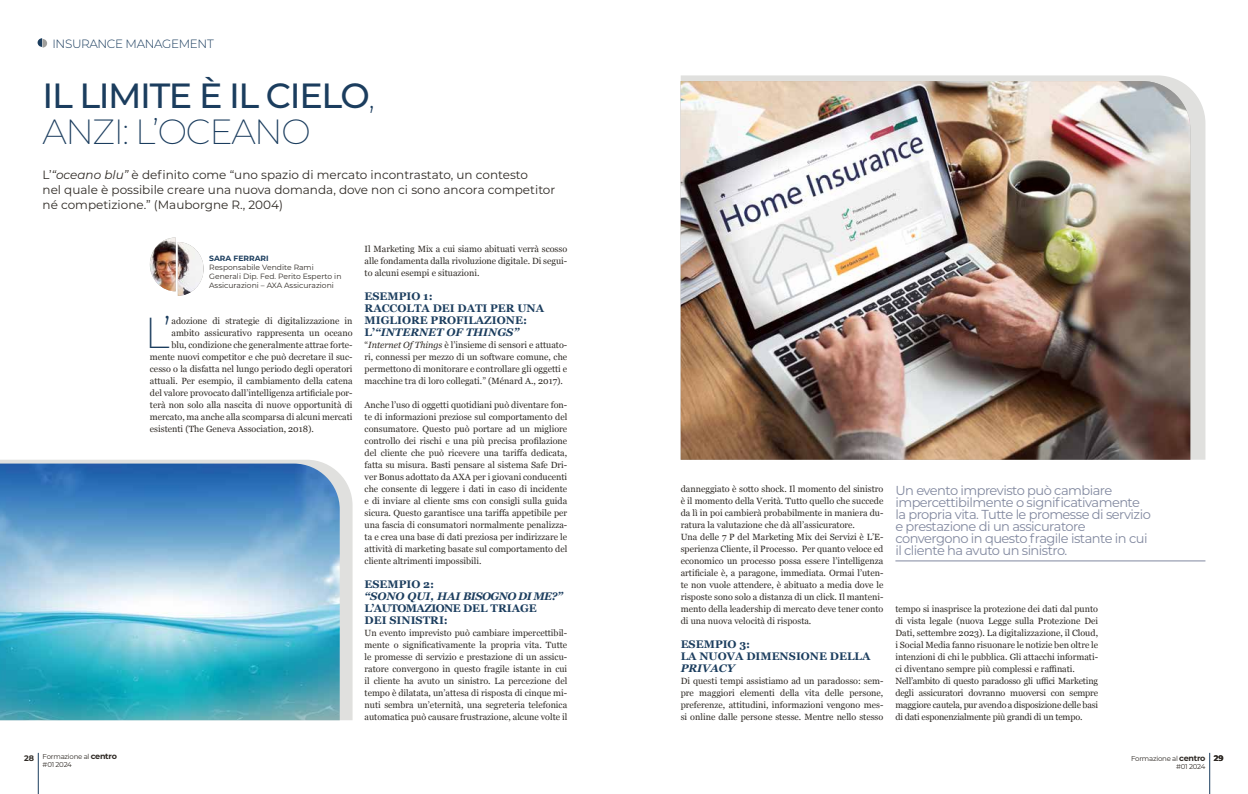
<style>
.page{position:relative;width:1248px;height:794px;background:#fff}
.page>*{position:absolute;margin:0;border:0;box-sizing:border-box;transform-origin:0 0}
.t1{font:200 43.3px "Montserrat";color:#1b3d5e}
.t2{font:500 35px/36px "Montserrat";letter-spacing:-.04em;color:#1b3d5e}
.t3{font:13px/12px "Montserrat";letter-spacing:-.04em;color:#81889f}
.t4{font:12px/15px "Montserrat";color:#2f2a25}
.t5{font:300 12px "Montserrat";letter-spacing:-.03em;color:#1b3d5e}
.t6{font:700 11px/12px "Georgia";color:#1b3d5e}
.t7{font:italic 700 11px "Georgia";letter-spacing:-.05em;color:#1b3d5e}
.t8{font:italic 700 11px "Georgia";color:#1b3d5e}
.t9{font:9px/12px "Georgia";color:#2f2a25;text-align:justify}
.t10{font:700 8px "Montserrat";color:#2f2a25}
.t11{font:7.6px/9.1px "Montserrat";color:#2f2a25}
.t12{font:700 7.6px "Montserrat";color:#1b3d5e}
.t13{font:7px/8px "Montserrat";letter-spacing:-.03em;color:#2f2a25}
.s1{font-weight:200}
.s2{font-style:italic}
.s3{font-weight:700;font-size:8px}
</style>
<div class="page">
<hr style="left:38px;top:753px;width:1px;height:41px;background:#1b3d5e">
<hr style="left:1209px;top:753px;width:1px;height:41px;background:#1b3d5e">
<svg style="left:38px;top:38px;width:9px;height:10px"></svg>
<svg style="left:0;top:460px;width:352px;height:260px;background:#e2e2e0"></svg>
<img style="left:0;top:463px;width:340px;height:257px">
<svg style="left:681px;top:75px;width:524px;height:385px;background:#e0e0de"></svg>
<img style="left:680px;top:81px;width:510px;height:379px">
<img style="left:150px;top:237px;width:53px;height:59px">
<hr style="left:895px;top:560px;width:310px;height:1px;background:#81889f">
<h3 class="t5" style="left:52px;top:35px;width:163px">INSURANCE MANAGEMENT</h3>
<h2 class="t2" style="left:43px;top:76px;width:334px">IL LIMITE È IL CIELO<span class="s1">,<br>ANZI: L’OCEANO</span></h2>
<h3 class="t4" style="left:43px;top:167px;width:514px">L’<span class="s2">“oceano blu”</span> è definito come “uno spazio di mercato incontrastato, un contesto<br>nel quale è possibile creare una nuova domanda, dove non ci sono ancora competitor né competizione.” (Mauborgne R., 2004)</h3>
<p class="t12" style="left:209px;top:252px;width:61px">SARA FERRARI</p>
<p class="t11" style="left:209px;top:262px;width:134px">Responsabile Vendite Rami<br>Generali Dip. Fed. Perito Esperto in<br>Assicurazioni – AXA Assicurazioni</p>
<h1 class="t1" style="left:144px;top:304px;width:29px">L’</h1>
<p class="t9" style="left:171px;top:315px;width:182px">adozione di strategie di digitalizzazione in</p>
<p class="t9" style="left:171px;top:327px;width:182px">ambito assicurativo rappresenta un oceano</p>
<p class="t9" style="left:171px;top:339px;width:182px">blu, condizione che generalmente attrae forte-</p>
<p class="t9" style="left:150px;top:351px;width:204px">mente nuovi competitor e che può decretare il suc-</p>
<p class="t9" style="left:150px;top:363px;width:204px">cesso o la disfatta nel lungo periodo degli operatori</p>
<p class="t9" style="left:150px;top:375px;width:204px">attuali. Per esempio, il cambiamento della catena</p>
<p class="t9" style="left:150px;top:387px;width:204px">del valore provocato dall’intelligenza artificiale por-</p>
<p class="t9" style="left:150px;top:399px;width:204px">terà non solo alla nascita di nuove opportunità di</p>
<p class="t9" style="left:150px;top:411px;width:204px">mercato, ma anche alla scomparsa di alcuni mercati</p>
<p class="t9" style="left:150px;top:422px;width:165px">esistenti (The Geneva Association, 2018).</p>
<p class="t9" style="left:364px;top:242px;width:204px">Il Marketing Mix a cui siamo abituati verrà scosso alle fondamenta dalla rivoluzione digitale. Di segui&shy;to alcuni esempi e situazioni.</p>
<p class="t6" style="left:364px;top:290px;width:181px">ESEMPIO 1:<br>RACCOLTA DEI DATI PER UNA<br>MIGLIORE PROFILAZIONE:<br>L’<span class="s2">“INTERNET OF THINGS”</span></p>
<p class="t9" style="left:364px;top:339px;width:204px">“<span class="s2">Internet Of Things</span> è l’insieme di sensori e attuato&shy;ri, connessi per mezzo di un software comune, che permettono di monitorare e controllare gli oggetti e macchine tra di loro collegati.” (Ménard A., 2017).</p>
<p class="t9" style="left:364px;top:399px;width:204px">Anche l’uso di oggetti quotidiani può diventare fon&shy;te di informazioni preziose sul comportamento del consumatore. Questo può portare ad un migliore controllo dei rischi e una più precisa profilazione del cliente che può ricevere una tariffa dedicata, fatta su misura. Basti pensare al sistema Safe Dri&shy;ver Bonus adottato da AXA per i giovani conducenti che consente di leggere i dati in caso di incidente e di inviare al cliente sms con consigli sulla guida sicura. Questo garantisce una tariffa appetibile per una fascia di consumatori normalmente penalizza&shy;ta e crea una base di dati preziosa per indirizzare le attività di marketing basate sul comportamento del cliente altrimenti impossibili.</p>
<p class="t6" style="left:364px;top:578px;width:71px">ESEMPIO 2:</p>
<p class="t7" style="left:364px;top:590px;width:200px">“SONO QUI, HAI BISOGNO DI ME?”</p>
<p class="t6" style="left:364px;top:602px;width:174px">L’AUTOMAZIONE DEL TRIAGE<br>DEI SINISTRI:</p>
<p class="t9" style="left:364px;top:627px;width:204px">Un evento imprevisto può cambiare impercettibil&shy;mente o significativamente la propria vita. Tutte le promesse di servizio e prestazione di un assicu&shy;ratore convergono in questo fragile istante in cui il cliente ha avuto un sinistro. La percezione del tempo è dilatata, un’attesa di risposta di cinque mi&shy;nuti sembra un’eternità, una segreteria telefonica automatica può causare frustrazione, alcune volte il</p>
<p class="t9" style="left:680px;top:483px;width:204px;text-align:left">danneggiato è sotto shock. Il momento del sinistro è il momento della Verità. Tutto quello che succede da lì in poi cambierà probabilmente in maniera du&shy;ratura la valutazione che dà all’assicuratore.<br>Una delle 7 P del Marketing Mix dei Servizi è L’E&shy;sperienza Cliente, il Processo. Per quanto veloce ed economico un processo possa essere l’intelligenza artificiale è, a paragone, immediata. Ormai l’uten&shy;te non vuole attendere, è abituato a media dove le risposte sono solo a distanza di un click. Il manteni&shy;mento della leadership di mercato deve tener conto di una nuova velocità di risposta.</p>
<p class="t6" style="left:680px;top:638px;width:191px">ESEMPIO 3:<br>LA NUOVA DIMENSIONE DELLA</p>
<p class="t8" style="left:680px;top:662px;width:56px">PRIVACY</p>
<p class="t9" style="left:680px;top:675px;width:204px">Di questi tempi assistiamo ad un paradosso: sem&shy;pre maggiori elementi della vita delle persone, preferenze, attitudini, informazioni vengono mes&shy;si online dalle persone stesse. Mentre nello stesso</p>
<h3 class="t3" style="left:895px;top:484px;width:257px">Un evento imprevisto può cambiare impercettibilmente o significativamente la propria vita. Tutte le promesse di servizio e prestazione di un assicuratore convergono in questo fragile istante in cui il cliente ha avuto un sinistro.</h3>
<p class="t9" style="left:895px;top:603px;width:204px;text-align:left">tempo si inasprisce la protezione dei dati dal punto di vista legale (nuova Legge sulla Protezione Dei Dati, settembre 2023). La digitalizzazione, il Cloud, i Social Media fanno risuonare le notizie ben oltre le intenzioni di chi le pubblica. Gli attacchi informati&shy;ci diventano sempre più complessi e raffinati.<br>Nell’ambito di questo paradosso gli uffici Marketing degli assicuratori dovranno muoversi con sempre maggiore cautela, pur avendo a disposizione delle basi di dati esponenzialmente più grandi di un tempo.</p>
<p class="t13" style="left:43px;top:752px;width:76px">Formazione al <span class="s3">centro </span>#01 2024</p>
<p class="t13" style="left:1130px;top:754px;width:76px;text-align:right">Formazione al <span class="s3">centro </span>#01 2024</p>
<p class="t10" style="left:24px;top:752px;width:11px">28</p>
<p class="t10" style="left:1213px;top:752px;width:11px">29</p>
</div>
